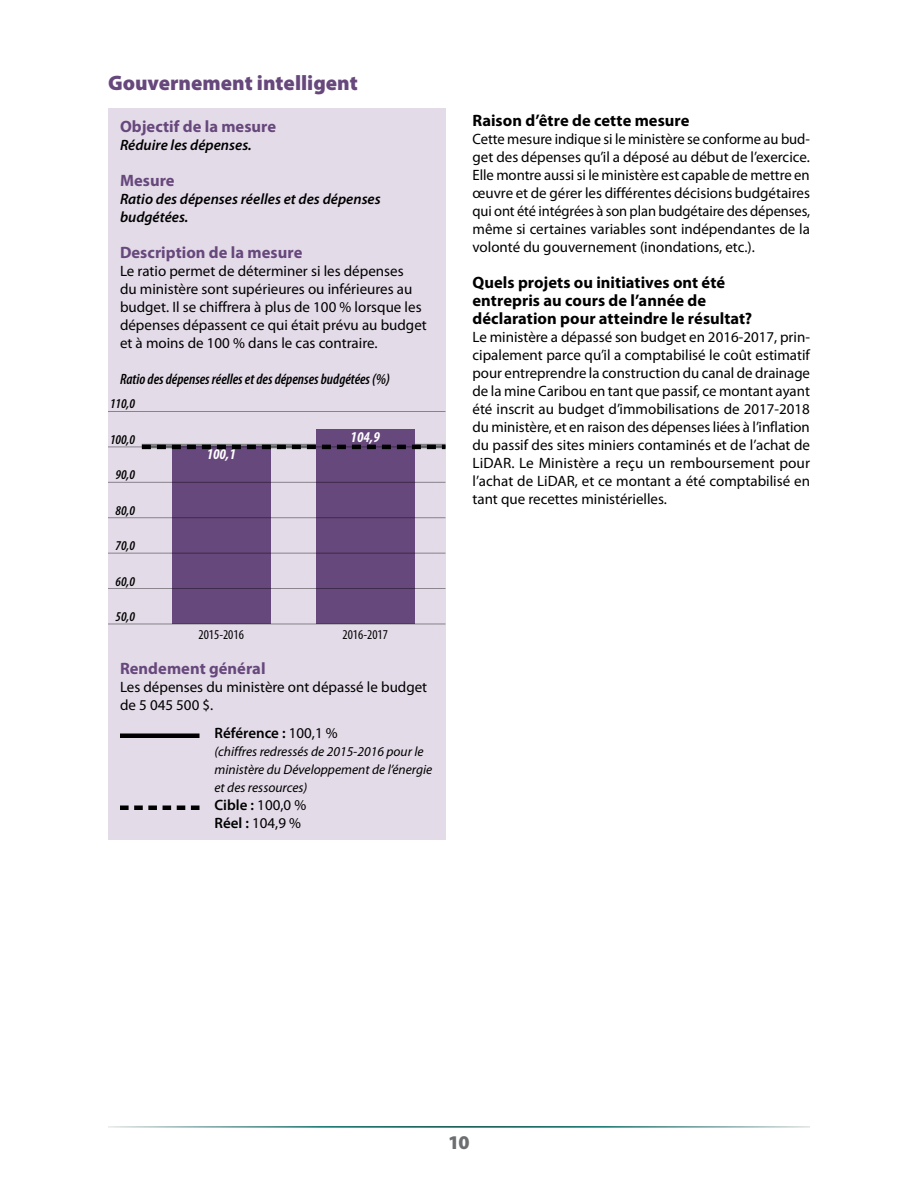
<style>
.page{position:relative;width:918px;height:1188px;background:#fff}
.page>*{position:absolute;margin:0;border:0;box-sizing:border-box;transform-origin:0 0}
.t1{font:900 21px "Myriad Pro";color:#67487c}
.t2{font:900 19.5px "Myriad Pro";color:#6d6e71}
.t3{font:700 16.5px/18px "Myriad Pro";color:#000}
.t4{font:700 16.5px "Myriad Pro";letter-spacing:.005em;color:#67487c}
.t5{font:15px/18px "Myriad Pro";color:#000}
.t6{font:italic 600 15px/18px "Myriad Pro";color:#000}
.t7{font:italic 600 condensed 15px "Myriad Pro";color:#000}
.t8{font:600 15px "Myriad Pro";color:#000}
.t9{font:italic 700 condensed 15px "Myriad Pro";color:#fff}
.t10{font:italic 13.5px/18px "Myriad Pro";color:#000}
.t11{font:italic 600 condensed 13.5px "Myriad Pro";color:#010101}
.t12{font:condensed 13.5px "Myriad Pro";color:#010101}
.s1{font-weight:400}
.s2{font-weight:600}
</style>
<div class="page">
<div style="left:108px;top:108px;width:338px;height:732px;background:#e3dbe8"></div>
<hr style="left:120px;top:734px;width:80px;height:4px;background:#000">
<svg style="left:120px;top:806px;width:80px;height:4px"></svg>
<svg style="left:142px;top:444px;width:101px;height:1px"></svg>
<svg style="left:243px;top:444px;width:73px;height:1px"></svg>
<svg style="left:415px;top:444px;width:31px;height:1px"></svg>
<div style="left:316px;top:430px;width:99px;height:194px;background:#67487c"></div>
<div style="left:172px;top:446px;width:99px;height:178px;background:#67487c"></div>
<hr style="left:108px;top:624px;width:338px;height:1px;background:#989898">
<hr style="left:108px;top:588px;width:338px;height:1px;background:#989898">
<hr style="left:108px;top:553px;width:338px;height:1px;background:#989898">
<hr style="left:108px;top:517px;width:338px;height:1px;background:#989898">
<hr style="left:108px;top:482px;width:338px;height:1px;background:#989898">
<hr style="left:108px;top:447px;width:338px;height:1px;background:#989898">
<hr style="left:108px;top:411px;width:338px;height:1px;background:#989898">
<svg style="left:142px;top:445px;width:304px;height:4px"></svg>
<h1 class="t1" style="left:108px;top:69px;width:251px">Gouvernement intelligent</h1>
<p class="t4" style="left:120px;top:118px;width:158px">Objectif de la mesure</p>
<p class="t6" style="left:120px;top:136px;width:133px">Réduire les dépenses.</p>
<p class="t4" style="left:120px;top:172px;width:56px">Mesure</p>
<p class="t6" style="left:120px;top:190px;width:262px">Ratio des dépenses réelles et des dépenses budgétées.</p>
<p class="t4" style="left:120px;top:244px;width:184px">Description de la mesure</p>
<p class="t5" style="left:120px;top:262px;width:308px">Le ratio permet de déterminer si les dépenses<br>du ministère sont supérieures ou inférieures au budget. Il se chiffrera à plus de 100 % lorsque les dépenses dépassent ce qui était prévu au budget et à moins de 100 % dans le cas contraire.</p>
<p class="t7" style="left:120px;top:371px;width:271px">Ratio des dépenses réelles et des dépenses budgétées (%)</p>
<p class="t11" style="left:110px;top:396px;width:26px">110,0</p>
<p class="t11" style="left:110px;top:431px;width:26px">100,0</p>
<p class="t11" style="left:116px;top:467px;width:21px">90,0</p>
<p class="t11" style="left:116px;top:502px;width:21px">80,0</p>
<p class="t11" style="left:116px;top:538px;width:21px">70,0</p>
<p class="t11" style="left:116px;top:573px;width:21px">60,0</p>
<p class="t11" style="left:116px;top:609px;width:21px">50,0</p>
<p class="t9" style="left:207px;top:445px;width:31px">100,1</p>
<p class="t9" style="left:351px;top:428px;width:31px">104,9</p>
<p class="t12" style="left:199px;top:626px;width:47px">2015-2016</p>
<p class="t12" style="left:343px;top:626px;width:47px">2016-2017</p>
<p class="t4" style="left:120px;top:659px;width:147px">Rendement général</p>
<p class="t5" style="left:120px;top:678px;width:309px">Les dépenses du ministère ont dépassé le budget de 5 045 500 $.</p>
<p class="t8" style="left:214px;top:723px;width:125px">Référence : <span class="s1">100,1 %</span></p>
<p class="t10" style="left:214px;top:743px;width:219px">(chiffres redressés de 2015-2016 pour le ministère du Développement de l’énergie et des ressources)</p>
<p class="t5" style="left:214px;top:796px;width:93px"><span class="s2">Cible :</span> 100,0 %<br><span class="s2">Réel :</span> 104,9 %</p>
<p class="t3" style="left:472px;top:112px;width:219px">Raison d’être de cette mesure</p>
<p class="t5" style="left:472px;top:130px;width:339px;text-align:justify">Cette mesure indique si le ministère se conforme au bud&shy;get des dépenses qu’il a déposé au début de l’exercice.<br>Elle montre aussi si le ministère est capable de mettre en œuvre et de gérer les différentes décisions budgétaires qui ont été intégrées à son plan budgétaire des dépenses, même si certaines variables sont indépendantes de la volonté du gouvernement (inondations, etc.).</p>
<p class="t3" style="left:472px;top:274px;width:281px">Quels projets ou initiatives ont été entrepris au cours de l’année de déclaration pour atteindre le résultat?</p>
<p class="t5" style="left:472px;top:328px;width:339px;text-align:justify">Le ministère a dépassé son budget en 2016-2017, prin&shy;cipalement parce qu’il a comptabilisé le coût estimatif pour entreprendre la construction du canal de drainage de la mine Caribou en tant que passif, ce montant ayant été inscrit au budget d’immobilisations de 2017-2018 du ministère, et en raison des dépenses liées à l’inflation du passif des sites miniers contaminés et de l’achat de LiDAR. Le Ministère a reçu un remboursement pour l’achat de LiDAR, et ce montant a été comptabilisé en tant que recettes ministérielles.</p>
<h2 class="t2" style="left:448px;top:1129px;width:23px">10</h2>
</div>
